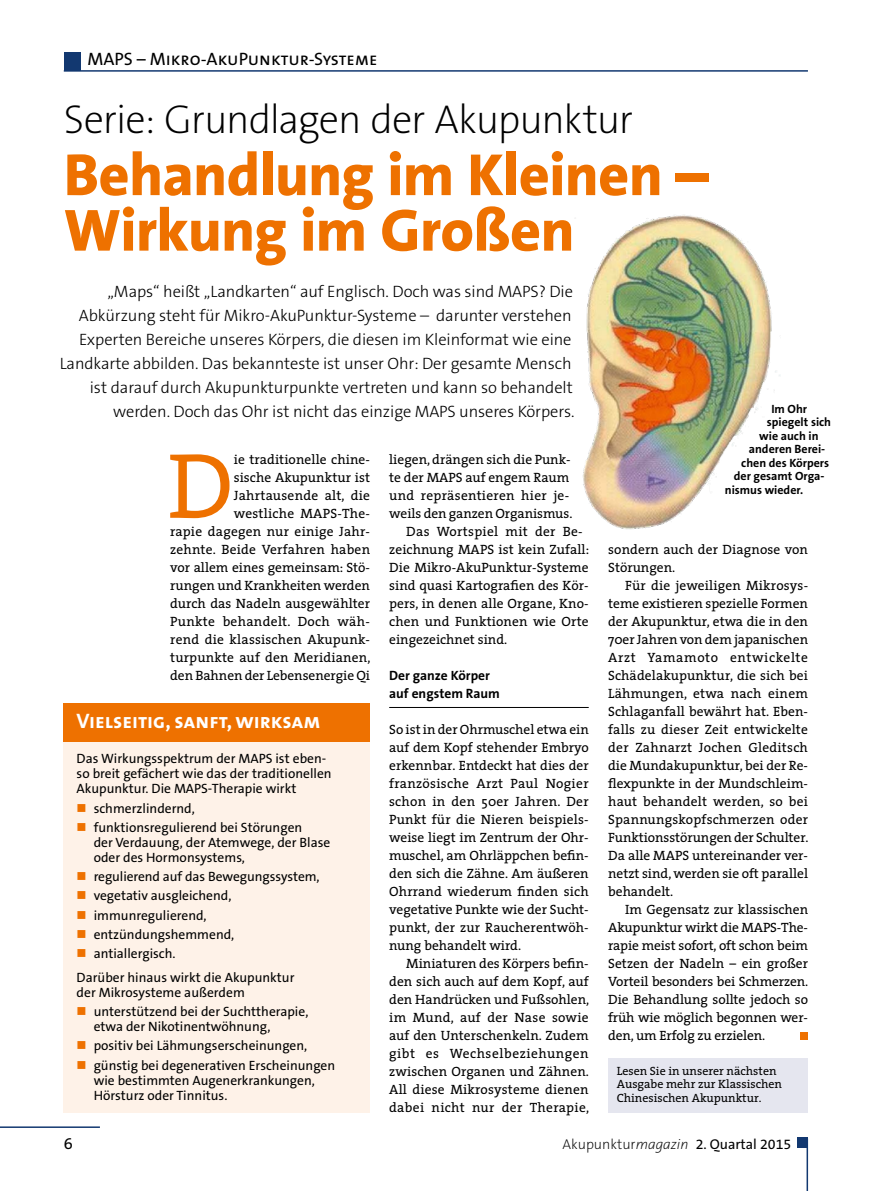
<style>
.page{position:relative;width:893px;height:1191px;background:#fff}
.page>*{position:absolute;margin:0;border:0;box-sizing:border-box;transform-origin:0 0}
.t1{font:93.45px "The Serif";color:#ee7100}
.t2{font:800 60px/55.5px "The Sans B8";letter-spacing:-.01em;color:#ee7100}
.t3{font:200 40.5px "The Sans B2";letter-spacing:-.03em;color:#000}
.t4{font:700 21px "Aku Mag Caps";color:#fff}
.t5{font:18px "Aku Mag Caps";color:#000}
.t6{font:300 16.5px/24px "The Sans B3";letter-spacing:-.005em;color:#000;text-align:right}
.t7{font:16.5px "The Sans B5 Plain";color:#000}
.t8{font:14.25px "The Sans B5 Plain";color:#000}
.t9{font:13.5px/18px "The Serif";letter-spacing:.005em;color:#000;text-align:justify}
.t10{font:13.5px/15px "The Sans B5 Plain";color:#000}
.t11{font:700 13.5px/18px "The Sans B7";color:#000}
.t12{font:700 12px "The Sans B7";color:#000}
.t13{font:12px/13.5px "The Serif";color:#000}
.s1{font-family:"The Sans B2";font-weight:200}
.s2{font-family:"The Sans B2";font-weight:200;font-style:italic}
</style>
<div class="page">
<img style="left:575px;top:215px;width:205px;height:315px">
<hr style="left:389px;top:707px;width:200px;height:1px;background:#000">
<div style="left:800px;top:1032px;width:8px;height:8px;background:#ee7100"></div>
<hr style="left:64px;top:70px;width:744px;height:2px;background:#123870">
<div style="left:64px;top:52px;width:17px;height:19px;background:#123870"></div>
<hr style="left:0;top:1126px;width:100px;height:2px;background:#123870">
<hr style="left:806px;top:1138px;width:2px;height:53px;background:#123870">
<div style="left:798px;top:1137px;width:10px;height:10px;background:#123870"></div>
<div style="left:608px;top:1058px;width:200px;height:54px;background:#e5e6ef"></div>
<div style="left:64px;top:740px;width:306px;height:372px;background:#fef2e8"></div>
<div style="left:64px;top:703px;width:306px;height:38px;background:#ee7100"></div>
<h3 class="t5" style="left:88px;top:43px;width:291px">MAPS – Mikro-AkuPunktur-Systeme</h3>
<h3 class="t3" style="left:64px;top:99px;width:571px">Serie: Grundlagen der Akupunktur</h3>
<h2 class="t2" style="left:64px;top:149px;width:647px">Behandlung im Kleinen –<br>Wirkung im Großen</h2>
<p class="t6" style="left:60px;top:280px;width:516px">„Maps“ heißt „Landkarten“ auf Englisch. Doch was sind MAPS? Die Abkürzung steht für Mikro-AkuPunktur-Systeme – darunter verstehen Experten Bereiche unseres Körpers, die diesen im Kleinformat wie eine Landkarte abbilden. Das bekannteste ist unser Ohr: Der gesamte Mensch ist darauf durch Akupunkturpunkte vertreten und kann so behandelt werden. Doch das Ohr ist nicht das einzige MAPS unseres Körpers.</p>
<p class="t12" style="left:771px;top:402px;width:37px">Im Ohr</p>
<p class="t12" style="left:767px;top:416px;width:66px">spiegelt sich</p>
<p class="t12" style="left:759px;top:429px;width:61px">wie auch in</p>
<p class="t12" style="left:749px;top:443px;width:78px">anderen Berei-</p>
<p class="t12" style="left:741px;top:456px;width:89px">chen des Körpers</p>
<p class="t12" style="left:734px;top:470px;width:92px">der gesamt Orga-</p>
<p class="t12" style="left:725px;top:483px;width:80px">nismus wieder.</p>
<p class="t9" style="left:170px;top:450px;width:202px;text-align:right">ie traditionelle chine-<br>sische Akupunktur ist<br>Jahrtausende alt, die<br>westliche MAPS-The-<br>rapie dagegen nur einige Jahr&shy;zehnte. Beide Verfahren haben vor allem eines gemeinsam: Stö&shy;rungen und Krankheiten werden durch das Nadeln ausgewählter<br>Punkte behandelt. Doch wäh&shy;rend die klassischen Akupunk&shy;turpunkte auf den Meridianen, den Bahnen der Lebensenergie Qi</p>
<p class="t9" style="left:389px;top:450px;width:183px">liegen, drängen sich die Punk-</p>
<h1 class="t1" style="left:168px;top:408px;width:68px">D</h1>
<p class="t9" style="left:389px;top:468px;width:181px">te der MAPS auf engem Raum</p>
<p class="t9" style="left:389px;top:486px;width:181px">und repräsentieren hier je-</p>
<p class="t9" style="left:389px;top:504px;width:185px">weils den ganzen Organismus.</p>
<p class="t9" style="left:406px;top:522px;width:178px">Das Wortspiel mit der Be-</p>
<p class="t9" style="left:389px;top:540px;width:202px">zeichnung MAPS ist kein Zufall:</p>
<p class="t9" style="left:389px;top:558px;width:201px">Die Mikro-AkuPunktur-Systeme</p>
<p class="t9" style="left:389px;top:576px;width:201px">sind quasi Kartografien des Kör-</p>
<p class="t9" style="left:389px;top:594px;width:201px">pers, in denen alle Organe, Kno-</p>
<p class="t9" style="left:389px;top:612px;width:201px">chen und Funktionen wie Orte</p>
<p class="t9" style="left:389px;top:630px;width:119px">eingezeichnet sind.</p>
<p class="t11" style="left:389px;top:666px;width:112px">Der ganze Körper auf engstem Raum</p>
<p class="t9" style="left:389px;top:720px;width:201px">So ist in der Ohrmuschel etwa ein auf dem Kopf stehender Embryo erkennbar. Entdeckt hat dies der französische Arzt Paul Nogier schon in den 50er Jahren. Der Punkt für die Nieren beispiels&shy;weise liegt im Zentrum der Ohr&shy;muschel, am Ohrläppchen befin&shy;den sich die Zähne. Am äußeren Ohrrand wiederum finden sich vegetative Punkte wie der Sucht&shy;punkt, der zur Raucherentwöh&shy;nung behandelt wird.</p>
<p class="t9" style="left:389px;top:954px;width:202px;text-indent:17px">Miniaturen des Körpers befin&shy;den sich auch auf dem Kopf, auf den Handrücken und Fußsohlen, im Mund, auf der Nase sowie auf den Unterschenkeln. Zudem gibt es Wechselbeziehungen zwischen Organen und Zähnen.<br>All diese Mikrosysteme dienen dabei nicht nur der Therapie,</p>
<p class="t9" style="left:608px;top:540px;width:201px">sondern auch der Diagnose von<br>Störungen.</p>
<p class="t9" style="left:608px;top:575px;width:202px;text-indent:17px">Für die jeweiligen Mikrosys&shy;teme existieren spezielle Formen der Akupunktur, etwa die in den 70er Jahren von dem japanischen Arzt Yamamoto entwickelte Schädelakupunktur, die sich bei Lähmungen, etwa nach einem Schlaganfall bewährt hat. Eben&shy;falls zu dieser Zeit entwickelte der Zahnarzt Jochen Gleditsch die Mundakupunktur, bei der Re&shy;flexpunkte in der Mundschleim&shy;haut behandelt werden, so bei Spannungskopfschmerzen oder Funktionsstörungen der Schulter.<br>Da alle MAPS untereinander ver&shy;netzt sind, werden sie oft parallel behandelt.</p>
<p class="t9" style="left:608px;top:899px;width:202px;text-indent:17px">Im Gegensatz zur klassischen Akupunktur wirkt die MAPS-The&shy;rapie meist sofort, oft schon beim Setzen der Nadeln – ein großer Vorteil besonders bei Schmerzen.<br>Die Behandlung sollte jedoch so früh wie möglich begonnen wer&shy;den, um Erfolg zu erzielen.</p>
<h3 class="t4" style="left:77px;top:703px;width:245px">Vielseitig, sanft, wirksam</h3>
<p class="t10" style="left:77px;top:752px;width:257px">Das Wirkungsspektrum der MAPS ist eben&shy;so breit gefächert wie das der traditionellen<br>Akupunktur. Die MAPS-Therapie wirkt</p>
<p class="t10" style="left:94px;top:799px;width:210px;line-height:19.2px">schmerzlindernd, funktionsregulierend bei Störungen</p>
<p class="t10" style="left:94px;top:835px;width:238px">der Verdauung, der Atemwege, der Blase oder des Hormonsystems,</p>
<p class="t10" style="left:94px;top:867px;width:228px;line-height:19.2px">regulierend auf das Bewegungssystem, vegetativ ausgleichend, immunregulierend, entzündungshemmend, antiallergisch.</p>
<p class="t10" style="left:77px;top:970px;width:219px">Darüber hinaus wirkt die Akupunktur der Mikrosysteme außerdem</p>
<p class="t10" style="left:94px;top:1004px;width:216px">unterstützend bei der Suchttherapie, etwa der Nikotinentwöhnung,</p>
<p class="t10" style="left:94px;top:1036px;width:243px;line-height:19.2px">positiv bei Lähmungserscheinungen, günstig bei degenerativen Erscheinungen</p>
<p class="t10" style="left:94px;top:1073px;width:223px">wie bestimmten Augenerkrankungen,<br>Hörsturz oder Tinnitus.</p>
<p class="t13" style="left:617px;top:1063px;width:167px">Lesen Sie in unserer nächsten<br>Ausgabe mehr zur Klassischen<br>Chinesischen Akupunktur.</p>
<p class="t7" style="left:64px;top:1134px;width:11px">6</p>
<p class="t8" style="left:562px;top:1136px;width:230px"><span class="s1">Akupunktur</span><span class="s2">magazin</span> 2. Quartal 2015</p>
</div>
